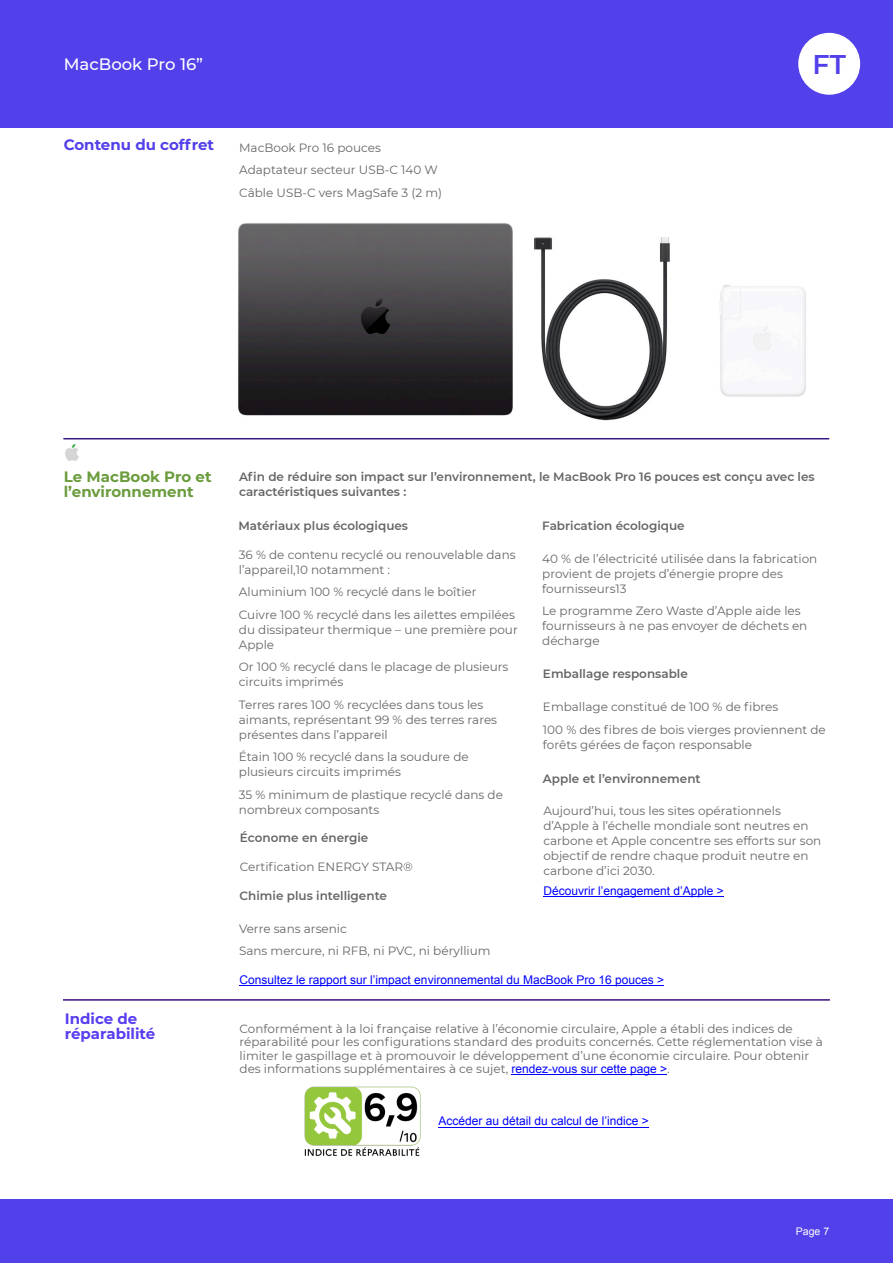
<style>
.page{position:relative;width:893px;height:1263px;background:#fff}
.page>*{position:absolute;margin:0;border:0;box-sizing:border-box;transform-origin:0 0}
.t1{font:600 27px "Montserrat";color:#5240ea}
.t2{font:500 16.5px "Montserrat";color:#fff}
.t3{font:700 15px/15px "Montserrat";color:#6b9c3d}
.t4{font:700 15px/15px "Montserrat";color:#573eef}
.t5{font:700 15px "Montserrat";color:#5240ea}
.t6{font:12px/15px "Montserrat";color:#666}
.t7{font:600 12px/15px "Montserrat";color:#666}
.t8{font:12px "Arial";color:#00f}
.t9{font:10.5px "Arial";color:#fff}
.s1{font-family:"Arial";color:#00f}
</style>
<div class="page">
<img style="left:238px;top:223px;width:275px;height:193px">
<img style="left:63px;top:438px;width:35px;height:23px">
<div style="left:0;top:0;width:893px;height:128px;background:#5240ea"></div>
<div style="left:0;top:1199px;width:893px;height:64px;background:#5240ea"></div>
<div style="left:798px;top:33px;width:62px;height:62px;background:#fff;border-radius:50%"></div>
<img style="left:523px;top:237px;width:307px;height:203px">
<hr style="left:543px;top:896px;width:181px;height:1px;background:#00f">
<hr style="left:240px;top:985px;width:424px;height:1px;background:#00f">
<hr style="left:64px;top:438px;width:764px;height:1px;background:#38157e">
<hr style="left:64px;top:999px;width:765px;height:2px;background:#3e0d81">
<hr style="left:511px;top:1074px;width:156px;height:1px;background:#00f">
<hr style="left:438px;top:1127px;width:211px;height:1px;background:#00f">
<img style="left:304px;top:1086px;width:117px;height:70px">
<h2 class="t2" style="left:64px;top:54px;width:141px">MacBook Pro 16”</h2>
<h1 class="t1" style="left:812px;top:48px;width:35px">FT</h1>
<p class="t5" style="left:64px;top:136px;width:152px">Contenu du coffret</p>
<p class="t6" style="left:239px;top:136px;width:204px;line-height:22.5px">MacBook Pro 16 pouces<br>Adaptateur secteur USB‐C 140 W<br>Câble USB‐C vers MagSafe 3 (2 m)</p>
<p class="t3" style="left:64px;top:469px;width:149px">Le MacBook Pro et l’environnement</p>
<p class="t4" style="left:65px;top:1011px;width:92px">Indice de réparabilité</p>
<p class="t7" style="left:239px;top:469px;width:577px">Afin de réduire son impact sur l’environnement, le MacBook Pro 16 pouces est conçu avec les caractéristiques suivantes :</p>
<p class="t7" style="left:238px;top:518px;width:171px">Matériaux plus écologiques</p>
<p class="t7" style="left:542px;top:518px;width:144px">Fabrication écologique</p>
<p class="t6" style="left:239px;top:547px;width:278px">36 % de contenu recyclé ou renouvelable dans l’appareil,10 notamment :</p>
<p class="t6" style="left:239px;top:581px;width:278px;line-height:22.5px">Aluminium 100 % recyclé dans le boîtier<br>Cuivre 100 % recyclé dans les ailettes empilées</p>
<p class="t6" style="left:239px;top:622px;width:280px">du dissipateur thermique – une première pour<br>Apple</p>
<p class="t6" style="left:239px;top:659px;width:271px">Or 100 % recyclé dans le placage de plusieurs circuits imprimés</p>
<p class="t6" style="left:239px;top:697px;width:260px">Terres rares 100 % recyclées dans tous les aimants, représentant 99 % des terres rares présentes dans l’appareil</p>
<p class="t6" style="left:239px;top:749px;width:231px">Étain 100 % recyclé dans la soudure de plusieurs circuits imprimés</p>
<p class="t6" style="left:239px;top:787px;width:266px">35 % minimum de plastique recyclé dans de nombreux composants</p>
<p class="t7" style="left:240px;top:830px;width:130px">Économe en énergie</p>
<p class="t6" style="left:240px;top:859px;width:174px">Certification ENERGY STAR®</p>
<p class="t7" style="left:240px;top:888px;width:149px">Chimie plus intelligente</p>
<p class="t6" style="left:239px;top:917px;width:253px;line-height:22.5px">Verre sans arsenic<br>Sans mercure, ni RFB, ni PVC, ni béryllium</p>
<p class="t6" style="left:542px;top:551px;width:277px">40 % de l’électricité utilisée dans la fabrication provient de projets d’énergie propre des fournisseurs13</p>
<p class="t6" style="left:542px;top:603px;width:267px">Le programme Zero Waste d’Apple aide les fournisseurs à ne pas envoyer de déchets en décharge</p>
<p class="t7" style="left:543px;top:666px;width:146px">Emballage responsable</p>
<p class="t6" style="left:543px;top:696px;width:284px;line-height:22.5px">Emballage constitué de 100 % de fibres<br>100 % des fibres de bois vierges proviennent de</p>
<p class="t6" style="left:543px;top:737px;width:211px">forêts gérées de façon responsable</p>
<p class="t7" style="left:543px;top:771px;width:159px">Apple et l’environnement</p>
<p class="t6" style="left:543px;top:803px;width:279px">Aujourd’hui, tous les sites opérationnels d’Apple à l’échelle mondiale sont neutres en carbone et Apple concentre ses efforts sur son objectif de rendre chaque produit neutre en carbone d’ici 2030.</p>
<p class="t8" style="left:543px;top:886px;width:182px">Découvrir l’engagement d’Apple &gt;</p>
<p class="t8" style="left:240px;top:975px;width:426px">Consultez le rapport sur l’impact environnemental du MacBook Pro 16 pouces &gt;</p>
<p class="t6" style="left:240px;top:1022px;width:585px;line-height:13.5px">Conformément à la loi française relative à l’économie circulaire, Apple a établi des indices de réparabilité pour les configurations standard des produits concernés. Cette réglementation vise à limiter le gaspillage et à promouvoir le développement d’une économie circulaire. Pour obtenir des informations supplémentaires à ce sujet, <span class="s1">rendez-vous sur cette page &gt;</span>.</p>
<p class="t8" style="left:438px;top:1117px;width:212px">Accéder au détail du calcul de l’indice &gt;</p>
<p class="t9" style="left:796px;top:1227px;width:35px">Page 7</p>
</div>
